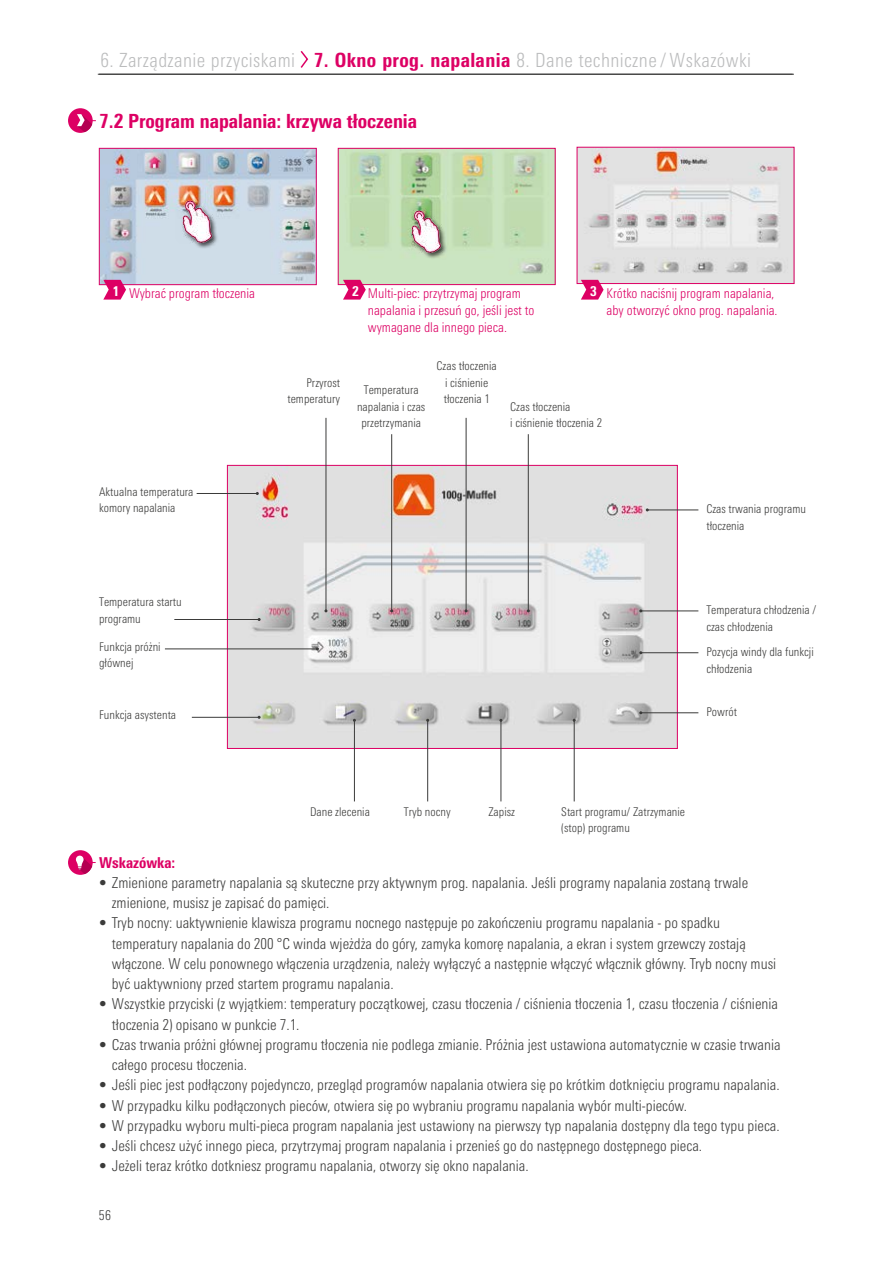
<style>
.page{position:relative;width:893px;height:1263px;background:#fff}
.page>*{position:absolute;margin:0;border:0;box-sizing:border-box;transform-origin:0 0}
.t1{font:300 condensed 19.5px "Univers Next Pro";letter-spacing:.02em;color:#bbbcbd}
.t2{font:800 condensed 19.5px "Univers Next Pro";color:#dd0064}
.t3{font:300 condensed 15px/20.2px "Univers Next Pro";color:#3b3b3a}
.t4{font:800 condensed 15px "Univers Next Pro";color:#dd0064}
.t5{font:300 condensed 13.5px/17.2px "Univers Next Pro";color:#dd0064}
.t6{font:800 condensed 13.5px "Univers Next Pro";color:#fff}
.t7{font:300 condensed 13.5px "Univers Next Pro";color:#3b3b3a}
.t8{font:300 condensed 12px/16.5px "Univers Next Pro";color:#3b3b3a}
.s1{font-weight:800;color:#dd0064}
.s2{font-weight:800}
</style>
<div class="page">
<hr style="left:98px;top:74px;width:695px;height:1px;background:#3b3b3a">
<hr style="left:99px;top:74px;width:695px;height:1px;background:#3b3b3a">
<img style="left:340px;top:150px;width:213px;height:133px">
<div style="left:338px;top:148px;width:217px;height:137px;border:1px solid #dd0064"></div>
<img style="left:101px;top:150px;width:213px;height:133px">
<div style="left:99px;top:148px;width:217px;height:137px;border:1px solid #dd0064"></div>
<svg style="left:343px;top:280px;width:23px;height:20px"></svg>
<svg style="left:103px;top:280px;width:23px;height:20px"></svg>
<div style="left:68px;top:108px;width:25px;height:25px;background:#dd0064;border-radius:50%"></div>
<svg style="left:77px;top:114px;width:19px;height:18px"></svg>
<div style="left:181px;top:199px;width:38px;height:50px;background:#000;opacity:.75"></div>
<img style="left:175px;top:198px;width:46px;height:46px">
<div style="left:411px;top:209px;width:37px;height:50px;background:#000;opacity:.75"></div>
<img style="left:404px;top:208px;width:46px;height:46px">
<div style="left:68px;top:850px;width:25px;height:25px;background:#dd0064;border-radius:50%"></div>
<svg style="left:76px;top:856px;width:20px;height:18px"></svg>
<img style="left:579px;top:149px;width:213px;height:133px">
<svg style="left:581px;top:280px;width:23px;height:20px"></svg>
<img style="left:229px;top:467px;width:447px;height:280px">
<div style="left:227px;top:465px;width:451px;height:284px;border:1px solid #dd0064"></div>
<hr style="left:641px;top:610px;width:57px;height:1px;background:#3b3b3a">
<hr style="left:641px;top:652px;width:57px;height:1px;background:#3b3b3a">
<hr style="left:641px;top:712px;width:57px;height:1px;background:#3b3b3a">
<hr style="left:647px;top:510px;width:51px;height:1px;background:#3b3b3a">
<hr style="left:354px;top:720px;width:1px;height:81px;background:#3b3b3a">
<hr style="left:427px;top:720px;width:1px;height:81px;background:#3b3b3a">
<hr style="left:501px;top:720px;width:1px;height:81px;background:#3b3b3a">
<hr style="left:574px;top:720px;width:1px;height:81px;background:#3b3b3a">
<hr style="left:326px;top:418px;width:1px;height:193px;background:#3b3b3a">
<hr style="left:466px;top:418px;width:1px;height:193px;background:#3b3b3a">
<hr style="left:391px;top:434px;width:1px;height:177px;background:#3b3b3a">
<hr style="left:528px;top:434px;width:1px;height:177px;background:#3b3b3a">
<svg style="left:300px;top:51px;width:9px;height:17px"></svg>
<hr style="left:174px;top:619px;width:85px;height:1px;background:#3b3b3a">
<hr style="left:165px;top:648px;width:152px;height:1px;background:#3b3b3a">
<hr style="left:192px;top:717px;width:67px;height:1px;background:#3b3b3a">
<hr style="left:197px;top:493px;width:60px;height:1px;background:#3b3b3a">
<h1 class="t1" style="left:101px;top:49px;width:652px">6. Zarządzanie przyciskami <span class="s1">7. Okno prog. napalania</span> 8. Dane techniczne / Wskazówki</h1>
<h1 class="t2" style="left:99px;top:110px;width:320px">7.2 Program napalania: krzywa tłoczenia</h1>
<p class="t6" style="left:112px;top:283px;width:8px">1</p>
<p class="t6" style="left:352px;top:283px;width:8px">2</p>
<p class="t6" style="left:590px;top:283px;width:8px">3</p>
<p class="t5" style="left:129px;top:284px;width:128px">Wybrać program tłoczenia</p>
<p class="t5" style="left:368px;top:284px;width:168px">Multi-piec: przytrzymaj program napalania i przesuń go, jeśli jest to wymagane dla innego pieca.</p>
<p class="t5" style="left:607px;top:284px;width:172px">Krótko naciśnij program napalania, aby otworzyć okno prog. napalania.</p>
<p class="t8" style="left:99px;top:483px;width:96px">Aktualna temperatura komory napalania</p>
<p class="t8" style="left:99px;top:594px;width:84px">Temperatura startu programu</p>
<p class="t8" style="left:99px;top:638px;width:63px">Funkcja próżni głównej</p>
<p class="t8" style="left:99px;top:706px;width:79px">Funkcja asystenta</p>
<p class="t8" style="left:287px;top:374px;width:54px;text-align:right">Przyrost temperatury</p>
<p class="t8" style="left:357px;top:381px;width:70px;text-align:center">Temperatura napalania i czas przetrzymania</p>
<p class="t8" style="left:437px;top:358px;width:62px;text-align:center">Czas tłoczenia i ciśnienie tłoczenia 1</p>
<p class="t8" style="left:510px;top:398px;width:93px">Czas tłoczenia<br>i ciśnienie tłoczenia 2</p>
<p class="t8" style="left:706px;top:501px;width:101px">Czas trwania programu tłoczenia</p>
<p class="t8" style="left:706px;top:602px;width:111px">Temperatura chłodzenia / czas chłodzenia</p>
<p class="t8" style="left:706px;top:644px;width:109px">Pozycja windy dla funkcji chłodzenia</p>
<p class="t8" style="left:706px;top:704px;width:32px">Powrót</p>
<p class="t8" style="left:310px;top:803px;width:61px">Dane zlecenia</p>
<p class="t8" style="left:404px;top:803px;width:48px">Tryb nocny</p>
<p class="t8" style="left:488px;top:803px;width:28px">Zapisz</p>
<p class="t8" style="left:561px;top:803px;width:125px">Start programu/ Zatrzymanie (stop) programu</p>
<p class="t4" style="left:99px;top:853px;width:78px">Wskazówka:</p>
<p class="t3" style="left:112px;top:872px;width:638px;text-indent:-13px"><span class="s2">•</span> Zmienione parametry napalania są skuteczne przy aktywnym prog. napalania. Jeśli programy napalania zostaną trwale zmienione, musisz je zapisać do pamięci.</p>
<p class="t3" style="left:112px;top:913px;width:666px;text-indent:-13px"><span class="s2">•</span> Tryb nocny: uaktywnienie klawisza programu nocnego następuje po zakończeniu programu napalania - po spadku temperatury napalania do 200 °C winda wjeżdża do góry, zamyka komorę napalania, a ekran i system grzewczy zostają włączone. W celu ponownego włączenia urządzenia, należy wyłączyć a następnie włączyć włącznik główny. Tryb nocny musi być uaktywniony przed startem programu napalania.</p>
<p class="t3" style="left:112px;top:994px;width:668px;text-indent:-13px"><span class="s2">•</span> Wszystkie przyciski (z wyjątkiem: temperatury początkowej, czasu tłoczenia / ciśnienia tłoczenia 1, czasu tłoczenia / ciśnienia tłoczenia 2) opisano w punkcie 7.1.</p>
<p class="t3" style="left:112px;top:1034px;width:670px;text-indent:-13px"><span class="s2">•</span> Czas trwania próżni głównej programu tłoczenia nie podlega zmianie. Próżnia jest ustawiona automatycznie w czasie trwania całego procesu tłoczenia.</p>
<p class="t3" style="left:99px;top:1075px;width:682px"><span class="s2">•</span> Jeśli piec jest podłączony pojedynczo, przegląd programów napalania otwiera się po krótkim dotknięciu programu napalania.</p>
<p class="t3" style="left:99px;top:1095px;width:589px"><span class="s2">•</span> W przypadku kilku podłączonych pieców, otwiera się po wybraniu programu napalania wybór multi-pieców.</p>
<p class="t3" style="left:99px;top:1115px;width:682px"><span class="s2">•</span> W przypadku wyboru multi-pieca program napalania jest ustawiony na pierwszy typ napalania dostępny dla tego typu pieca.</p>
<p class="t3" style="left:99px;top:1136px;width:605px"><span class="s2">•</span> Jeśli chcesz użyć innego pieca, przytrzymaj program napalania i przenieś go do następnego dostępnego pieca.</p>
<p class="t3" style="left:99px;top:1156px;width:431px"><span class="s2">•</span> Jeżeli teraz krótko dotkniesz programu napalania, otworzy się okno napalania.</p>
<p class="t7" style="left:99px;top:1207px;width:14px">56</p>
</div>
